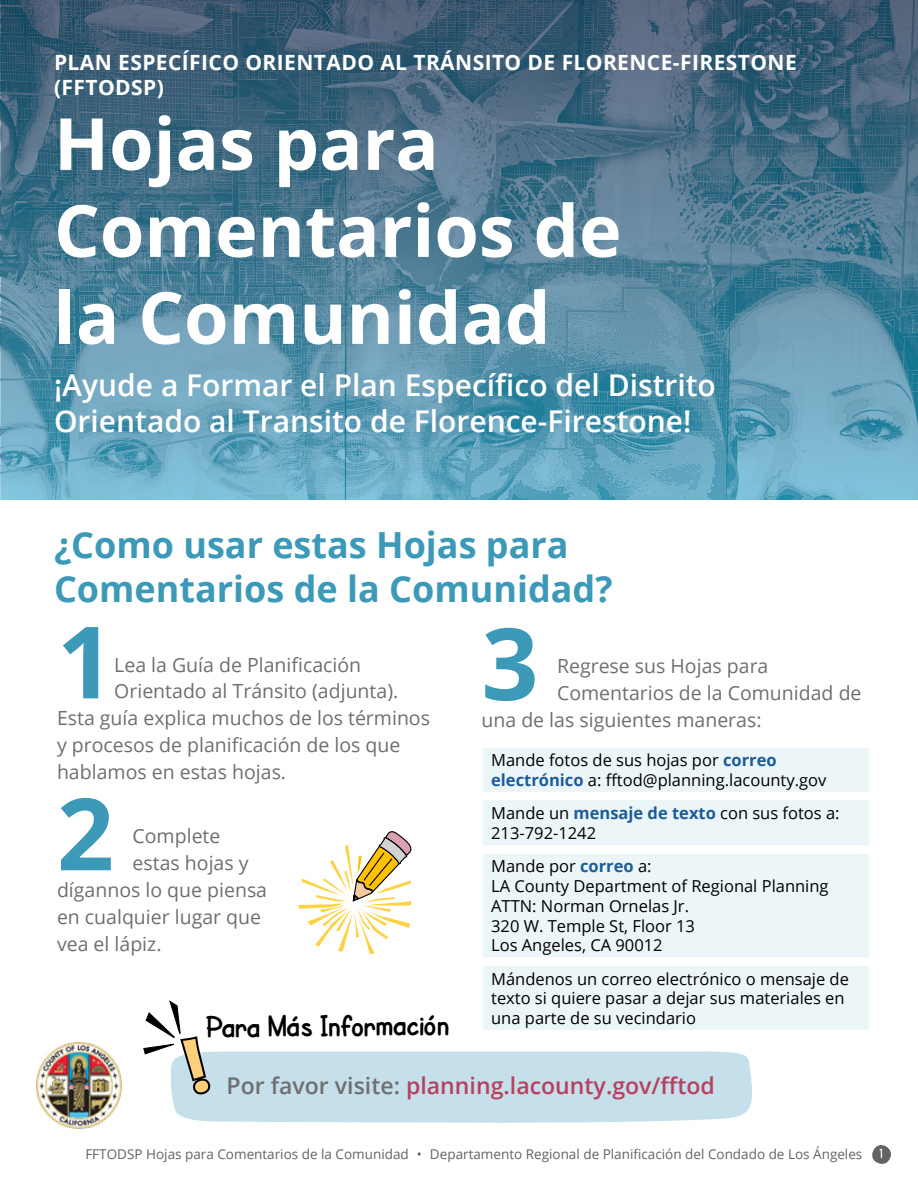
<style>
.page{position:relative;width:918px;height:1188px;background:#fff}
.page>*{position:absolute;margin:0;border:0;box-sizing:border-box;transform-origin:0 0}
.Body{font:700 99.9px "Open Sans";color:#3d99b8}
.t1{font:700 72px "Open Sans";color:#fff}
.Paragraph_Style_2{font:700 36px/43.2px "Open Sans";color:#3d99b8}
.Heading_2_-_Orange{font:700 30.75px "SF Cartoonist Hand";color:#000}
.Paragraph_Style_2-2{font:600 30px/36px "Open Sans";color:#fff}
.Body-2{font:600 23.1px "Open Sans";color:#b8405e}
.t2{font:700 21px/25.2px "Open Sans";letter-spacing:.02em;color:#fff}
.Body-3{font:19.5px "Open Sans";color:#6e6f71}
.t3{font:16.5px/19.8px "Open Sans";color:#000}
.t4{font:13.5px "Open Sans";color:#656264}
.t5{font:700 13.5px "SF Cartoonist Hand SC";color:#fff}
.s1{font-weight:700;color:#1c5c99}
.s2{color:#6e6f71}
</style>
<div class="page">
<div style="left:872px;top:1145px;width:19px;height:19px;background:#656264;border-radius:50%"></div>
<img style="left:1px;top:0;width:917px;height:500px">
<div style="left:484px;top:748px;width:385px;height:43px;background:#ecf5f8"></div>
<div style="left:484px;top:801px;width:385px;height:44px;background:#ecf5f8"></div>
<div style="left:484px;top:966px;width:385px;height:63px;background:#ecf5f8"></div>
<div style="left:484px;top:854px;width:385px;height:103px;background:#ecf5f8"></div>
<svg style="left:143px;top:821px;width:609px;height:302px"></svg>
<img style="left:36px;top:1042px;width:86px;height:87px">
<p class="t2" style="left:54px;top:49px;width:744px">PLAN ESPECÍFICO ORIENTADO AL TRÁNSITO DE FLORENCE-FIRESTONE (FFTODSP)</p>
<p class="t1" style="left:54px;top:93px;width:386px">Hojas para</p>
<p class="t1" style="left:54px;top:180px;width:569px">Comentarios de</p>
<p class="t1" style="left:54px;top:267px;width:498px">la Comunidad</p>
<p class="Paragraph_Style_2-2" style="left:54px;top:366px;width:663px">¡Ayude a Formar el Plan Específico del Distrito<br>Orientado al Transito de Florence-Firestone!</p>
<p class="Paragraph_Style_2" style="left:54px;top:523px;width:560px">¿Como usar estas Hojas para<br>Comentarios de la Comunidad?</p>
<p class="Body" style="left:57px;top:592px;width:59px">1</p>
<p class="Body" style="left:482px;top:593px;width:59px">3</p>
<p class="Body-3" style="left:114px;top:651px;width:248px">Lea la Guía de Planificación</p>
<p class="Body-3" style="left:114px;top:678px;width:286px">Orientado al Tránsito (adjunta).</p>
<p class="Body-3" style="left:57px;top:705px;width:375px">Esta guía explica muchos de los términos</p>
<p class="Body-3" style="left:57px;top:732px;width:345px">y procesos de planificación de los que</p>
<p class="Body-3" style="left:57px;top:758px;width:231px">hablamos en estas hojas.</p>
<p class="Body" style="left:57px;top:763px;width:59px">2</p>
<p class="Body-3" style="left:557px;top:653px;width:213px">Regrese sus Hojas para</p>
<p class="Body-3" style="left:557px;top:680px;width:306px">Comentarios de la Comunidad de</p>
<p class="Body-3" style="left:482px;top:706px;width:282px">una de las siguientes maneras:</p>
<p class="t3" style="left:491px;top:750px;width:337px">Mande fotos de sus hojas por <span class="s1">correo electrónico</span> a: fftod@planning.lacounty.gov</p>
<p class="t3" style="left:491px;top:803px;width:350px">Mande un <span class="s1">mensaje de texto</span> con sus fotos a:<br>213-792-1242</p>
<p class="t3" style="left:491px;top:856px;width:339px">Mande por <span class="s1">correo</span> a:<br>LA County Department of Regional Planning<br>ATTN: Norman Ornelas Jr.<br>320 W. Temple St, Floor 13<br>Los Angeles, CA 90012</p>
<p class="t3" style="left:491px;top:968px;width:359px">Mándenos un correo electrónico o mensaje de texto si quiere pasar a dejar sus materiales en una parte de su vecindario</p>
<p class="Body-3" style="left:133px;top:823px;width:89px">Complete</p>
<p class="Body-3" style="left:133px;top:850px;width:118px">estas hojas y</p>
<p class="Body-3" style="left:57px;top:877px;width:212px">dígannos lo que piensa</p>
<p class="Body-3" style="left:57px;top:903px;width:206px">en cualquier lugar que</p>
<p class="Body-3" style="left:57px;top:930px;width:106px">vea el lápiz.</p>
<p class="Heading_2_-_Orange" style="left:205px;top:1010px;width:245px;rotate:-1deg">Para Más Información</p>
<p class="Body-2" style="left:226px;top:1070px;width:490px"><span class="s2">Por favor visite:</span> planning.lacounty.gov/fftod</p>
<p class="t4" style="left:85px;top:1145px;width:779px">FFTODSP Hojas para Comentarios de la Comunidad • Departamento Regional de Planificación del Condado de Los Ángeles</p>
<p class="t5" style="left:880px;top:1146px;width:6px">1</p>
</div>
